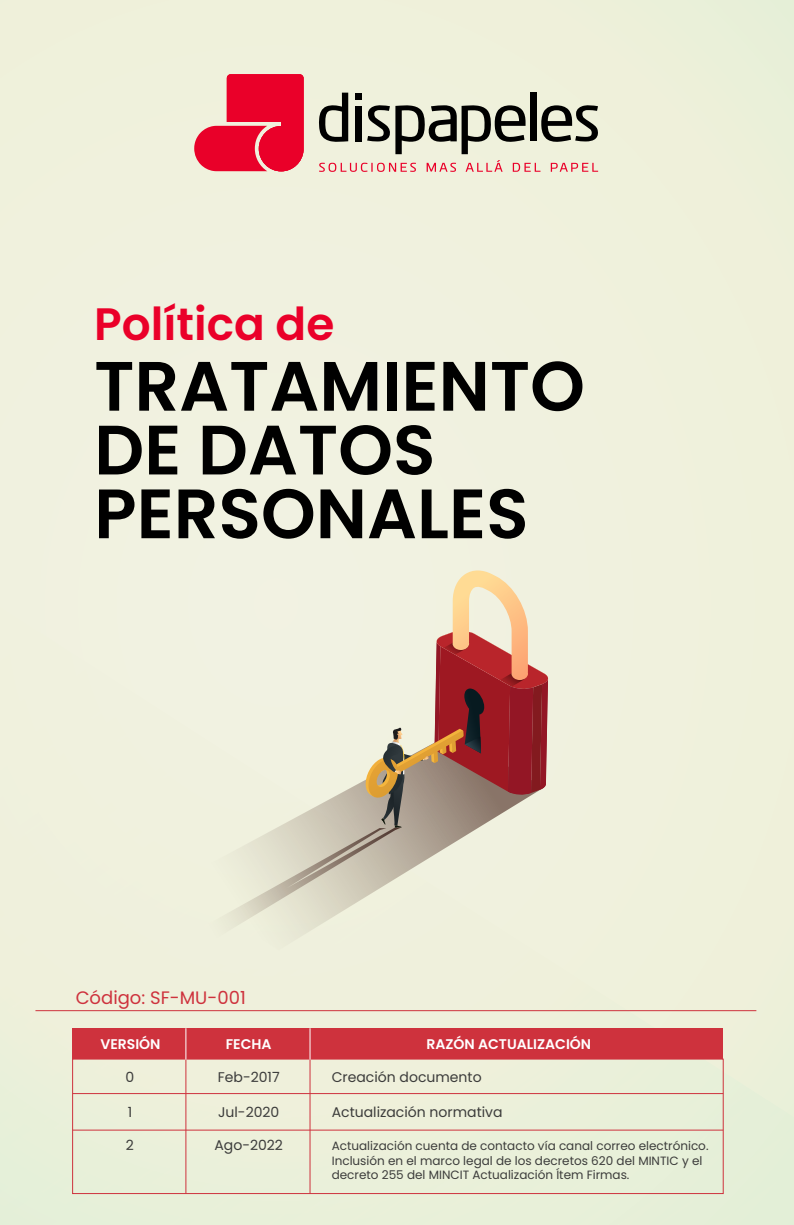
<style>
.page{position:relative;width:794px;height:1225px;background:#f0f1dd}
.page>*{position:absolute;margin:0;border:0;box-sizing:border-box;transform-origin:0 0}
.t1{font:600 69.8px/63.8px "Poppins";color:#000}
.t2{font:600 45.4px "Poppins";color:#ea0029}
.t3{font:18px "Poppins";color:#ce323d}
.t4{font:14px "Poppins";color:#3c3c3b}
.t5{font:600 14px "Poppins";color:#fff}
.t6{font:12px/14.4px "Poppins";color:#3c3c3b}
</style>
<div class="page">
<svg style="left:0;top:1010px;width:794px;height:215px"></svg>
<svg style="left:194px;top:74px;width:109px;height:97px"></svg>
<svg style="left:319px;top:163px;width:97px;height:9px"></svg>
<svg style="left:426px;top:163px;width:30px;height:9px"></svg>
<svg style="left:465px;top:160px;width:37px;height:12px"></svg>
<svg style="left:513px;top:163px;width:27px;height:9px"></svg>
<svg style="left:551px;top:163px;width:47px;height:9px"></svg>
<svg style="left:319px;top:93px;width:29px;height:49px"></svg>
<div style="left:355px;top:106px;width:6px;height:35px;background:#000"></div>
<svg style="left:355px;top:93px;width:6px;height:6px"></svg>
<div style="left:530px;top:93px;width:7px;height:48px;background:#000"></div>
<svg style="left:541px;top:105px;width:57px;height:37px"></svg>
<svg style="left:367px;top:105px;width:158px;height:49px"></svg>
<svg style="left:229px;top:570px;width:319px;height:366px"></svg>
<div style="left:72px;top:1058px;width:651px;height:136px;border:1px solid #ce323d"></div>
<hr style="left:185px;top:1059px;width:1px;height:134px;background:#ce323d">
<hr style="left:309px;top:1059px;width:1px;height:134px;background:#ce323d">
<hr style="left:73px;top:1093px;width:650px;height:1px;background:#ce323d">
<hr style="left:73px;top:1129px;width:650px;height:1px;background:#ce323d">
<div style="left:73px;top:1028px;width:650px;height:31px;background:#ce323d"></div>
<hr style="left:185px;top:1028px;width:1px;height:31px;background:#fff">
<hr style="left:309px;top:1028px;width:1px;height:31px;background:#fff">
<hr style="left:35px;top:1010px;width:721px;height:1px;background:#ce323d">
<h2 class="t2" style="left:94px;top:297px;width:242px">Política de</h2>
<h1 class="t1" style="left:94px;top:355px;width:492px">TRATAMIENTO<br>DE DATOS<br>PERSONALES</h1>
<h3 class="t3" style="left:76px;top:987px;width:171px">Código: SF-MU-001</h3>
<p class="t5" style="left:100px;top:1036px;width:62px">VERSIÓN</p>
<p class="t5" style="left:226px;top:1036px;width:47px">FECHA</p>
<p class="t5" style="left:426px;top:1036px;width:166px">RAZÓN ACTUALIZACIÓN</p>
<p class="t4" style="left:126px;top:1068px;width:10px">0</p>
<p class="t4" style="left:218px;top:1068px;width:63px">Feb-2017</p>
<p class="t4" style="left:332px;top:1068px;width:151px">Creación documento</p>
<p class="t4" style="left:128px;top:1104px;width:6px">1</p>
<p class="t4" style="left:218px;top:1104px;width:63px">Jul-2020</p>
<p class="t4" style="left:332px;top:1104px;width:172px">Actualización normativa</p>
<p class="t4" style="left:126px;top:1137px;width:10px">2</p>
<p class="t4" style="left:214px;top:1137px;width:70px">Ago-2022</p>
<p class="t6" style="left:332px;top:1138px;width:378px">Actualización cuenta de contacto vía canal correo electrónico.<br>Inclusión en el marco legal de los decretos 620 del MINTIC y el decreto 255 del MINCIT Actualización Ítem Firmas.</p>
</div>
